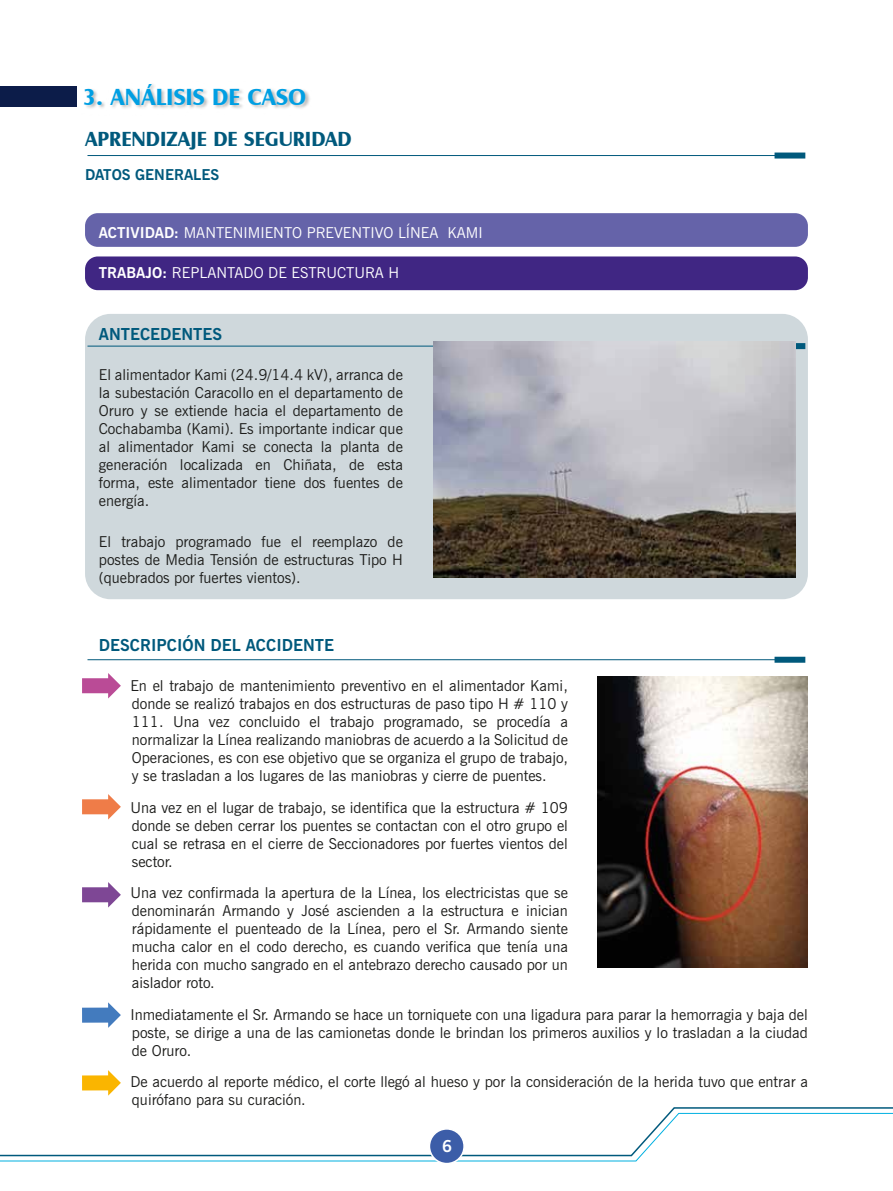
<style>
.page{position:relative;width:893px;height:1191px;background:#fff}
.page>*{position:absolute;margin:0;border:0;box-sizing:border-box;transform-origin:0 0}
.t1{font:700 24px "Castle T";color:#009fe3}
.t2{font:700 21px "Castle T";color:#00597c}
.t3{font:700 16.5px "News Gothic BT";color:#00597c}
.t4{font:700 16.5px "News Gothic BT";color:#fff}
.t5{font:15px/18px "News Gothic BT";color:#1d1d1b;text-align:justify}
.t6{font:15px "News Gothic BT";color:#fff}
.t7{font:700 15px "News Gothic BT";color:#00597c}
.s1{font-weight:700}
</style>
<div class="page">
<div style="left:85px;top:314px;width:723px;height:285px;background:#cfd8dc;border-radius:26px"></div>
<div style="left:85px;top:213px;width:723px;height:34px;background:#6563a9;border-radius:13px"></div>
<div style="left:85px;top:256px;width:723px;height:34px;background:#402683;border-radius:13px"></div>
<img style="left:86px;top:84px;width:224px;height:25px">
<hr style="left:87px;top:155px;width:705px;height:1px;background:#00597c">
<div style="left:774px;top:152px;width:31px;height:6px;background:#00597c"></div>
<hr style="left:87px;top:659px;width:705px;height:1px;background:#00597c">
<div style="left:774px;top:656px;width:31px;height:6px;background:#00597c"></div>
<hr style="left:87px;top:346px;width:705px;height:1px;background:#00597c">
<div style="left:774px;top:343px;width:31px;height:6px;background:#00597c"></div>
<div style="left:0;top:86px;width:77px;height:21px;background:#0c1c49"></div>
<svg style="left:669px;top:1107px;width:224px;height:5px"></svg>
<svg style="left:0;top:1112px;width:893px;height:49px"></svg>
<div style="left:429px;top:1129px;width:35px;height:34px;background:#3c5da8;border-radius:50%"></div>
<div style="left:429px;top:1128px;width:36px;height:36px;border:2px solid #fff;border-radius:50%"></div>
<img style="left:434px;top:342px;width:361px;height:236px">
<img style="left:598px;top:676px;width:209px;height:291px">
<svg style="left:82px;top:794px;width:39px;height:25px"></svg>
<svg style="left:82px;top:882px;width:39px;height:25px"></svg>
<svg style="left:82px;top:1002px;width:39px;height:25px"></svg>
<svg style="left:82px;top:1070px;width:39px;height:25px"></svg>
<svg style="left:82px;top:673px;width:39px;height:25px"></svg>
<h1 class="t1" style="left:83px;top:83px;width:225px">3. ANÁLISIS DE CASO</h1>
<h2 class="t2" style="left:85px;top:127px;width:268px">APRENDIZAJE DE SEGURIDAD</h2>
<p class="t7" style="left:85px;top:165px;width:136px">DATOS GENERALES</p>
<p class="t6" style="left:99px;top:223px;width:386px"><span class="s1">ACTIVIDAD:</span> MANTENIMIENTO PREVENTIVO LÍNEA KAMI</p>
<p class="t6" style="left:99px;top:263px;width:302px"><span class="s1">TRABAJO:</span> REPLANTADO DE ESTRUCTURA H</p>
<p class="t3" style="left:99px;top:324px;width:125px">ANTECEDENTES</p>
<p class="t5" style="left:99px;top:366px;width:305px">El alimentador Kami (24.9/14.4 kV), arranca de la subestación Caracollo en el departamento de Oruro y se extiende hacia el departamento de Cochabamba (Kami). Es importante indicar que al alimentador Kami se conecta la planta de generación localizada en Chiñata, de esta forma, este alimentador tiene dos fuentes de energía.</p>
<p class="t5" style="left:99px;top:532px;width:305px">El trabajo programado fue el reemplazo de postes de Media Tensión de estructuras Tipo H (quebrados por fuertes vientos).</p>
<p class="t3" style="left:99px;top:635px;width:237px">DESCRIPCIÓN DEL ACCIDENTE</p>
<p class="t5" style="left:132px;top:677px;width:437px;text-indent:-33px">• En el trabajo de mantenimiento preventivo en el alimentador Kami, donde se realizó trabajos en dos estructuras de paso tipo H # 110 y 111. Una vez concluido el trabajo programado, se procedía a normalizar la Línea realizando maniobras de acuerdo a la Solicitud de Operaciones, es con ese objetivo que se organiza el grupo de trabajo, y se trasladan a los lugares de las maniobras y cierre de puentes.</p>
<p class="t5" style="left:132px;top:798px;width:437px;text-indent:-33px">• Una vez en el lugar de trabajo, se identifica que la estructura # 109 donde se deben cerrar los puentes se contactan con el otro grupo el cual se retrasa en el cierre de Seccionadores por fuertes vientos del sector.</p>
<p class="t5" style="left:132px;top:884px;width:438px;text-indent:-33px">• Una vez confirmada la apertura de la Línea, los electricistas que se denominarán Armando y José ascienden a la estructura e inician rápidamente el puenteado de la Línea, pero el Sr. Armando siente mucha calor en el codo derecho, es cuando verifica que tenía una herida con mucho sangrado en el antebrazo derecho causado por un aislador roto.</p>
<p class="t5" style="left:132px;top:1005px;width:677px;text-indent:-33px">• Inmediatamente el Sr. Armando se hace un torniquete con una ligadura para parar la hemorragia y baja del poste, se dirige a una de las camionetas donde le brindan los primeros auxilios y lo trasladan a la ciudad de Oruro.</p>
<p class="t5" style="left:132px;top:1073px;width:677px;text-indent:-33px">• De acuerdo al reporte médico, el corte llegó al hueso y por la consideración de la herida tuvo que entrar a quirófano para su curación.</p>
<p class="t4" style="left:442px;top:1136px;width:11px">6</p>
</div>
